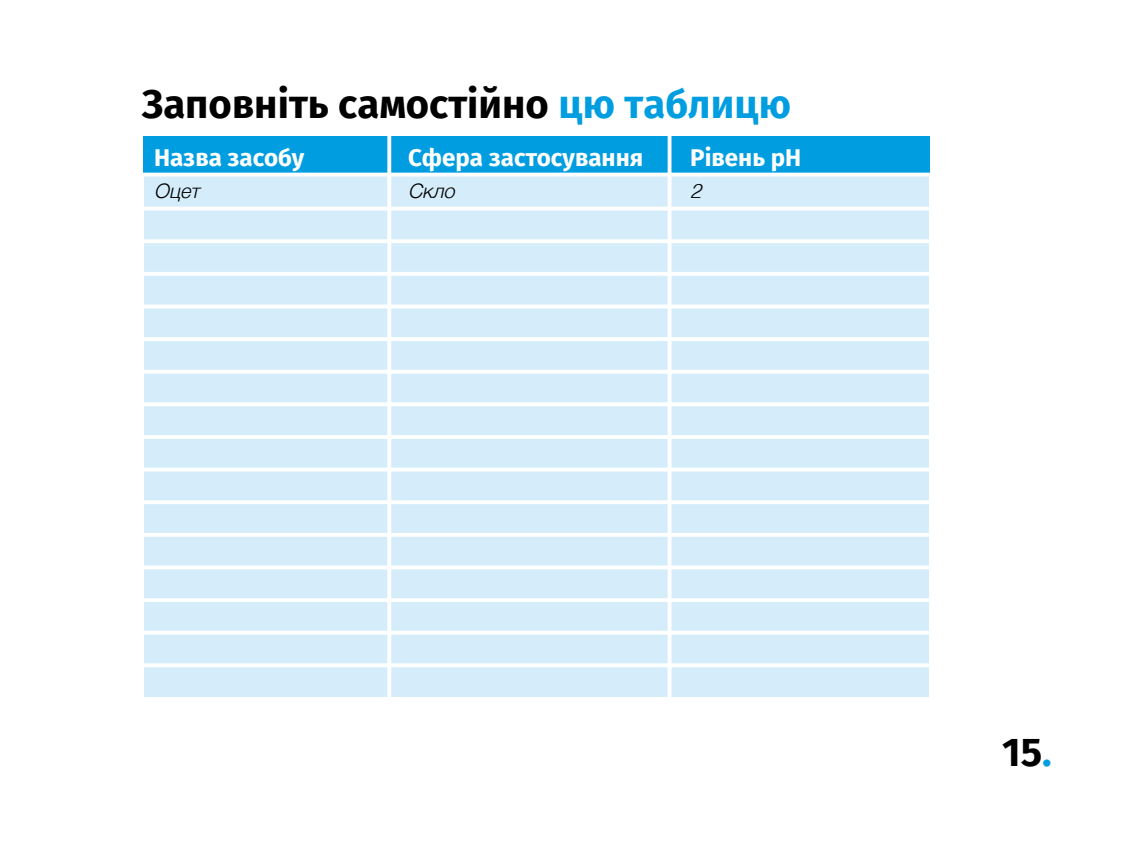
<style>
.page{position:relative;width:1134px;height:851px;background:#fff}
.page>*{position:absolute;margin:0;border:0;box-sizing:border-box;transform-origin:0 0}
.t1{font:700 40px "Fira Sans";color:#000}
.t2{font:700 24.2px "Fira Sans";color:#fff}
.t3{font:italic 300 20px "Helvetica";color:#000}
.s1{color:#009ee0}
</style>
<div class="page">
<div style="left:144px;top:173px;width:784px;height:523px;background:#d5edfa"></div>
<div style="left:144px;top:136px;width:786px;height:38px;background:#009ee0"></div>
<svg style="left:387px;top:136px;width:4px;height:561px;background:#f9fcfe"></svg>
<hr style="left:668px;top:130px;width:3px;height:586px;background:#fff">
<hr style="left:113px;top:173px;width:851px;height:3px;background:#fff">
<hr style="left:113px;top:207px;width:851px;height:3px;background:#fff">
<svg style="left:144px;top:239px;width:785px;height:4px;background:#fbfdfe"></svg>
<hr style="left:113px;top:272px;width:851px;height:4px;background:#fff">
<svg style="left:144px;top:304px;width:785px;height:4px;background:#f9fcfe"></svg>
<hr style="left:113px;top:337px;width:851px;height:4px;background:#fff">
<hr style="left:113px;top:370px;width:851px;height:3px;background:#fff">
<svg style="left:144px;top:402px;width:785px;height:4px;background:#fafdfe"></svg>
<hr style="left:113px;top:435px;width:851px;height:4px;background:#fff">
<svg style="left:144px;top:467px;width:785px;height:4px;fill:#fff"></svg>
<hr style="left:113px;top:500px;width:851px;height:4px;background:#fff">
<hr style="left:113px;top:533px;width:851px;height:3px;background:#fff">
<svg style="left:144px;top:565px;width:785px;height:4px;background:#f9fcfe"></svg>
<hr style="left:113px;top:598px;width:851px;height:4px;background:#fff">
<svg style="left:144px;top:630px;width:785px;height:4px;fill:#fff"></svg>
<svg style="left:144px;top:663px;width:785px;height:4px;background:#fbfdfe"></svg>
<h1 class="t1" style="left:142px;top:76px;width:651px">Заповніть самостійно <span class="s1">цю таблицю</span></h1>
<p class="t2" style="left:154px;top:140px;width:152px">Назва засобу</p>
<p class="t2" style="left:408px;top:140px;width:237px">Сфера застосування</p>
<p class="t2" style="left:690px;top:140px;width:113px">Рівень рН</p>
<p class="t3" style="left:154px;top:174px;width:47px">Оцет</p>
<p class="t3" style="left:408px;top:174px;width:48px">Скло</p>
<p class="t3" style="left:690px;top:174px;width:13px">2</p>
<h1 class="t1" style="left:1002px;top:723px;width:51px">15<span class="s1">.</span></h1>
</div>
